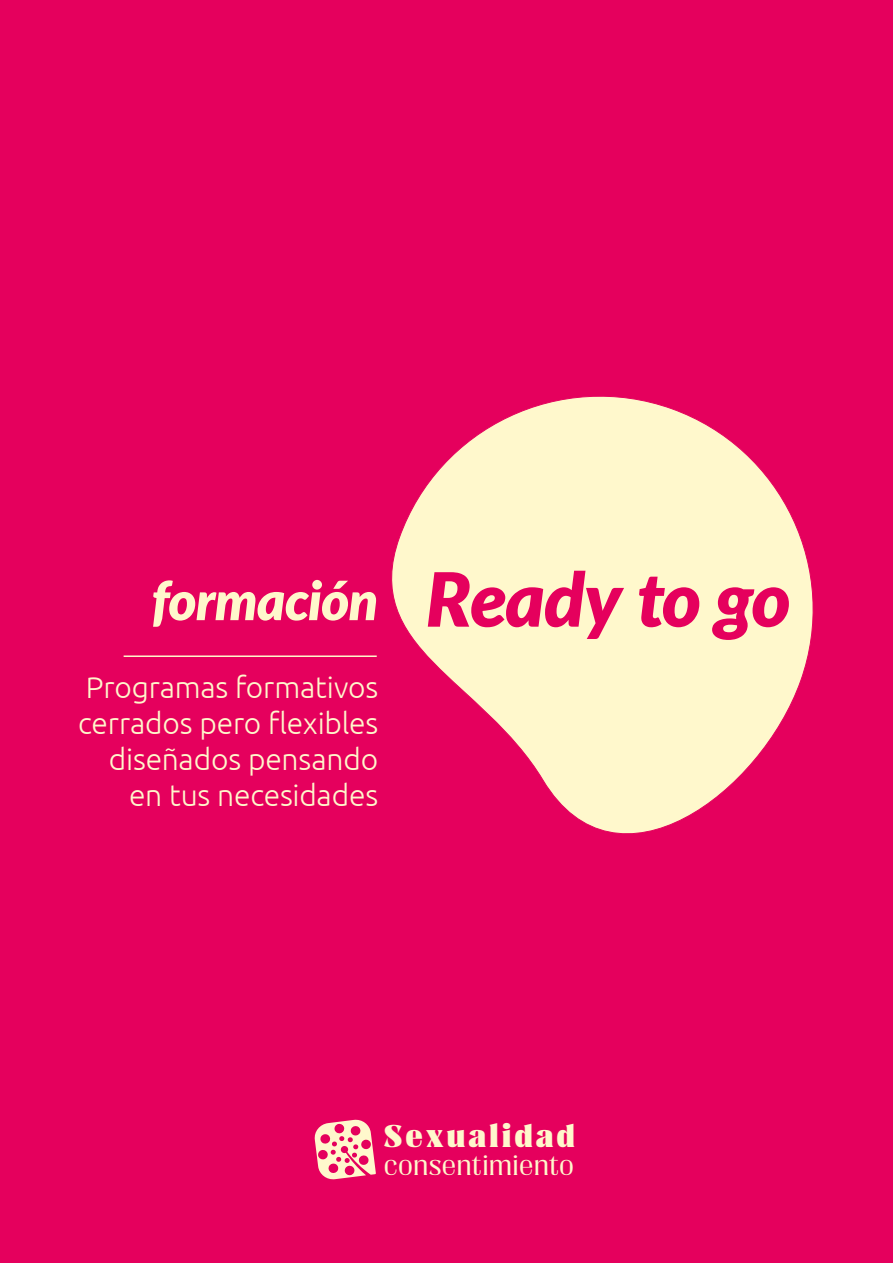
<style>
.page{position:relative;width:893px;height:1263px;background:#e5005d}
.page>*{position:absolute;margin:0;border:0;box-sizing:border-box;transform-origin:0 0}
.t1{font:italic 900 53.55px "Lato";letter-spacing:-.01em;color:#fff8cc}
.t2{font:300 30px/36px "Ubuntu";letter-spacing:-.005em;color:#fff8cc;text-align:right}
.t3{font:900 29.1px "Dilemma Serif";letter-spacing:.1em;color:#fff8cc}
.t4{font:26.1px "Dilemma Serif";letter-spacing:.015em;color:#fff8cc}
.s1{font-size:74.7px;color:#e5005d}
</style>
<div class="page">
<svg style="left:391px;top:396px;width:423px;height:438px"></svg>
<hr style="left:124px;top:655px;width:253px;height:2px;background:#fff8cc">
<svg style="left:314px;top:1119px;width:62px;height:61px"></svg>
<h1 class="t1" style="left:152px;top:569px;width:640px">formación <span class="s1">Ready to go</span></h1>
<p class="t2" style="left:78px;top:669px;width:301px">Programas formativos cerrados pero flexibles diseñados pensando en tus necesidades</p>
<p class="t3" style="left:384px;top:1118px;width:193px">Sexualidad</p>
<p class="t4" style="left:384px;top:1149px;width:192px">consentimiento</p>
</div>
